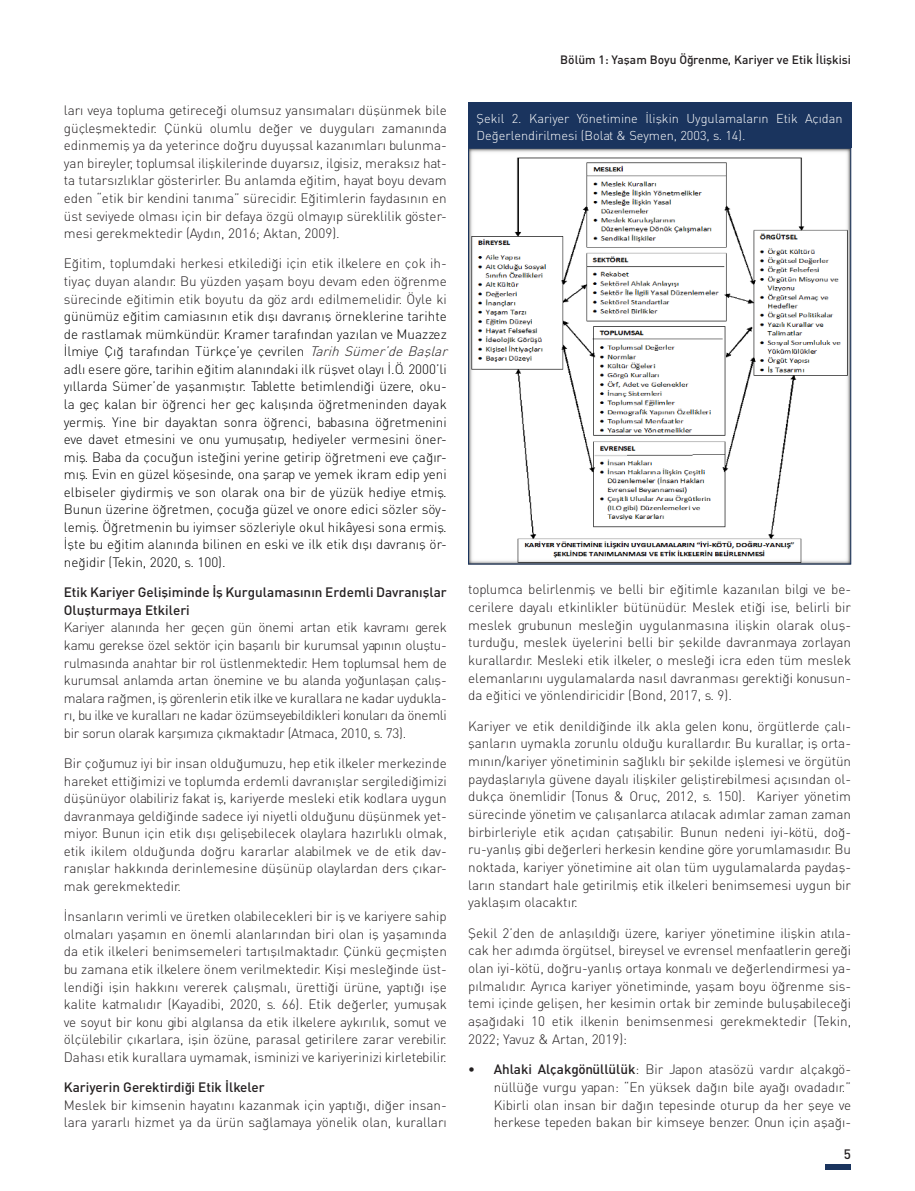
<style>
.page{position:relative;width:915px;height:1191px;background:#fff}
.page>*{position:absolute;margin:0;border:0;box-sizing:border-box;transform-origin:0 0}
.t1{font:13.5px/17.5px "DINT Light Tr";color:#231f20;text-align:justify}
.t2{font:13.5px/17.5px "DINT Light Tr";color:#000}
.t3{font:13.5px/17.5px "DIN Medium Tr";color:#231f20}
.t4{font:12.75px/16.5px "DINT Light Tr";color:#fff}
.t5{font:12px "DIN Medium Tr";color:#231f20}
.s1{color:#231f20}
.s2{font-style:italic;color:#231f20}
.s3{font-family:"DIN Medium Tr"}
</style>
<div class="page">
<div style="left:825px;top:1163px;width:25px;height:6px;background:#1a345e"></div>
<div style="left:468px;top:102px;width:382px;height:46px;background:#1a345e"></div>
<img style="left:470px;top:150px;width:378px;height:412px">
<p class="t1" style="left:64px;top:101px;width:384px">ları veya topluma getireceği olumsuz yansımaları düşünmek bile güçleşmektedir. Çünkü olumlu değer ve duyguları zamanında edinmemiş ya da yeterince doğru duyuşsal kazanımları bulunma&shy;yan bireyler, toplumsal ilişkilerinde duyarsız, ilgisiz, meraksız hat&shy;ta tutarsızlıklar gösterirler. Bu anlamda eğitim, hayat boyu devam eden “etik bir kendini tanıma” sürecidir. Eğitimlerin faydasının en üst seviyede olması için bir defaya özgü olmayıp süreklilik göster&shy;mesi gerekmektedir (Aydın, 2016; Aktan, 2009).</p>
<p class="t2" style="left:64px;top:255px;width:389px"><span class="s1">Eğitim, toplumdaki herkesi etkilediği için etik ilkelere en çok ih&shy;tiyaç duyan alandır. Bu yüzden yaşam boyu devam eden öğrenme sürecinde eğitimin etik boyutu da göz ardı edilmemelidir. Öyle ki </span>günümüz eğitim camiasının etik dışı davranış örneklerine tarihte de rastlamak mümkündür. Kramer tarafından yazılan ve Muazzez İlmiye Çığ tarafından Türkçe’ye çevrilen <span class="s2">Tarih Sümer’de Başlar </span>adlı esere göre, tarihin eğitim alanındaki ilk rüşvet olayı İ.Ö. 2000’li yıllarda Sümer’de yaşanmıştır. Tablette betimlendiği üzere, oku&shy;la geç kalan bir öğrenci her geç kalışında öğretmeninden dayak yermiş. Yine bir dayaktan sonra öğrenci, babasına öğretmenini eve davet etmesini ve onu yumuşatıp, hediyeler vermesini öner&shy;miş. Baba da çocuğun isteğini yerine getirip öğretmeni eve çağır&shy;mış. Evin en güzel köşesinde, ona şarap ve yemek ikram edip yeni elbiseler giydirmiş ve son olarak ona bir de yüzük hediye etmiş.<br>Bunun üzerine öğretmen, çocuğa güzel ve onore edici sözler söy&shy;lemiş. Öğretmenin bu iyimser sözleriyle okul hikâyesi sona ermiş.<br>İşte bu eğitim alanında bilinen en eski ve ilk etik dışı davranış ör&shy;neğidir (Tekin, 2020, s. 100).</p>
<p class="t3" style="left:64px;top:583px;width:384px">Etik Kariyer Gelişiminde İş Kurgulamasının Erdemli Davranışlar<br>Oluşturmaya Etkileri</p>
<p class="t1" style="left:64px;top:618px;width:384px">Kariyer alanında her geçen gün önemi artan etik kavramı gerek kamu gerekse özel sektör için başarılı bir kurumsal yapının oluştu&shy;rulmasında anahtar bir rol üstlenmektedir. Hem toplumsal hem de kurumsal anlamda artan önemine ve bu alanda yoğunlaşan çalış&shy;malara rağmen, iş görenlerin etik ilke ve kurallara ne kadar uydukla&shy;rı, bu ilke ve kuralları ne kadar özümseyebildikleri konuları da önemli bir sorun olarak karşımıza çıkmaktadır (Atmaca, 2010, s. 73).</p>
<p class="t1" style="left:64px;top:754px;width:384px">Bir çoğumuz iyi bir insan olduğumuzu, hep etik ilkeler merkezinde hareket ettiğimizi ve toplumda erdemli davranışlar sergilediğimizi düşünüyor olabiliriz fakat iş, kariyerde mesleki etik kodlara uygun davranmaya geldiğinde sadece iyi niyetli olduğunu düşünmek yet&shy;miyor. Bunun için etik dışı gelişebilecek olaylara hazırlıklı olmak, etik ikilem olduğunda doğru kararlar alabilmek ve de etik dav&shy;ranışlar hakkında derinlemesine düşünüp olaylardan ders çıkar&shy;mak gerekmektedir.</p>
<p class="t1" style="left:64px;top:907px;width:384px">İnsanların verimli ve üretken olabilecekleri bir iş ve kariyere sahip olmaları yaşamın en önemli alanlarından biri olan iş yaşamında da etik ilkeleri benimsemeleri tartışılmaktadır. Çünkü geçmişten bu zamana etik ilkelere önem verilmektedir. Kişi mesleğinde üst&shy;lendiği işin hakkını vererek çalışmalı, ürettiği ürüne, yaptığı işe kalite katmalıdır (Kayadibi, 2020, s. 66). Etik değerler, yumuşak ve soyut bir konu gibi algılansa da etik ilkelere aykırılık, somut ve ölçülebilir çıkarlara, işin özüne, parasal getirilere zarar verebilir.<br>Dahası etik kurallara uymamak, isminizi ve kariyerinizi kirletebilir.</p>
<p class="t3" style="left:64px;top:1078px;width:202px">Kariyerin Gerektirdiği Etik İlkeler</p>
<p class="t1" style="left:64px;top:1095px;width:384px">Meslek bir kimsenin hayatını kazanmak için yaptığı, diğer insan&shy;lara yararlı hizmet ya da ürün sağlamaya yönelik olan, kuralları</p>
<p class="t5" style="left:560px;top:52px;width:292px">Bölüm 1: Yaşam Boyu Öğrenme, Kariyer ve Etik İlişkisi</p>
<p class="t4" style="left:476px;top:110px;width:367px">Şekil 2. Kariyer Yönetimine İlişkin Uygulamaların Etik Açıdan<br>Değerlendirilmesi (Bolat &amp; Seymen, 2003, s. 14).</p>
<p class="t1" style="left:468px;top:580px;width:384px">toplumca belirlenmiş ve belli bir eğitimle kazanılan bilgi ve be&shy;cerilere dayalı etkinlikler bütünüdür. Meslek etiği ise, belirli bir meslek grubunun mesleğin uygulanmasına ilişkin olarak oluş&shy;turduğu, meslek üyelerini belli bir şekilde davranmaya zorlayan kurallardır. Mesleki etik ilkeler, o mesleği icra eden tüm meslek elemanlarını uygulamalarda nasıl davranması gerektiği konusun&shy;da eğitici ve yönlendiricidir (Bond, 2017, s. 9).</p>
<p class="t1" style="left:468px;top:717px;width:384px">Kariyer ve etik denildiğinde ilk akla gelen konu, örgütlerde çalı&shy;şanların uymakla zorunlu olduğu kurallardır. Bu kurallar, iş orta&shy;mının/kariyer yönetiminin sağlıklı bir şekilde işlemesi ve örgütün paydaşlarıyla güvene dayalı ilişkiler geliştirebilmesi açısından ol&shy;dukça önemlidir (Tonus &amp; Oruç, 2012, s. 150). Kariyer yönetim sürecinde yönetim ve çalışanlarca atılacak adımlar zaman zaman birbirleriyle etik açıdan çatışabilir. Bunun nedeni iyi-kötü, doğ&shy;ru-yanlış gibi değerleri herkesin kendine göre yorumlamasıdır. Bu noktada, kariyer yönetimine ait olan tüm uygulamalarda paydaş&shy;ların standart hale getirilmiş etik ilkeleri benimsemesi uygun bir yaklaşım olacaktır.</p>
<p class="t1" style="left:468px;top:924px;width:384px">Şekil 2’den de anlaşıldığı üzere, kariyer yönetimine ilişkin atıla&shy;cak her adımda örgütsel, bireysel ve evrensel menfaatlerin gereği olan iyi-kötü, doğru-yanlış ortaya konmalı ve değerlendirmesi ya&shy;pılmalıdır. Ayrıca kariyer yönetiminde, yaşam boyu öğrenme sis&shy;temi içinde gelişen, her kesimin ortak bir zeminde buluşabileceği aşağıdaki 10 etik ilkenin benimsenmesi gerekmektedir (Tekin, 2022; Yavuz &amp; Artan, 2019):</p>
<p class="t1" style="left:493px;top:1060px;width:359px;text-indent:-26px"><span class="s3">• Ahlaki Alçakgönüllülük</span>: Bir Japon atasözü vardır alçakgö&shy;nüllüğe vurgu yapan: “En yüksek dağın bile ayağı ovadadır.” Kibirli olan insan bir dağın tepesinde oturup da her şeye ve herkese tepeden bakan bir kimseye benzer. Onun için aşağı-</p>
<p class="t3" style="left:843px;top:1144px;width:9px">5</p>
</div>
